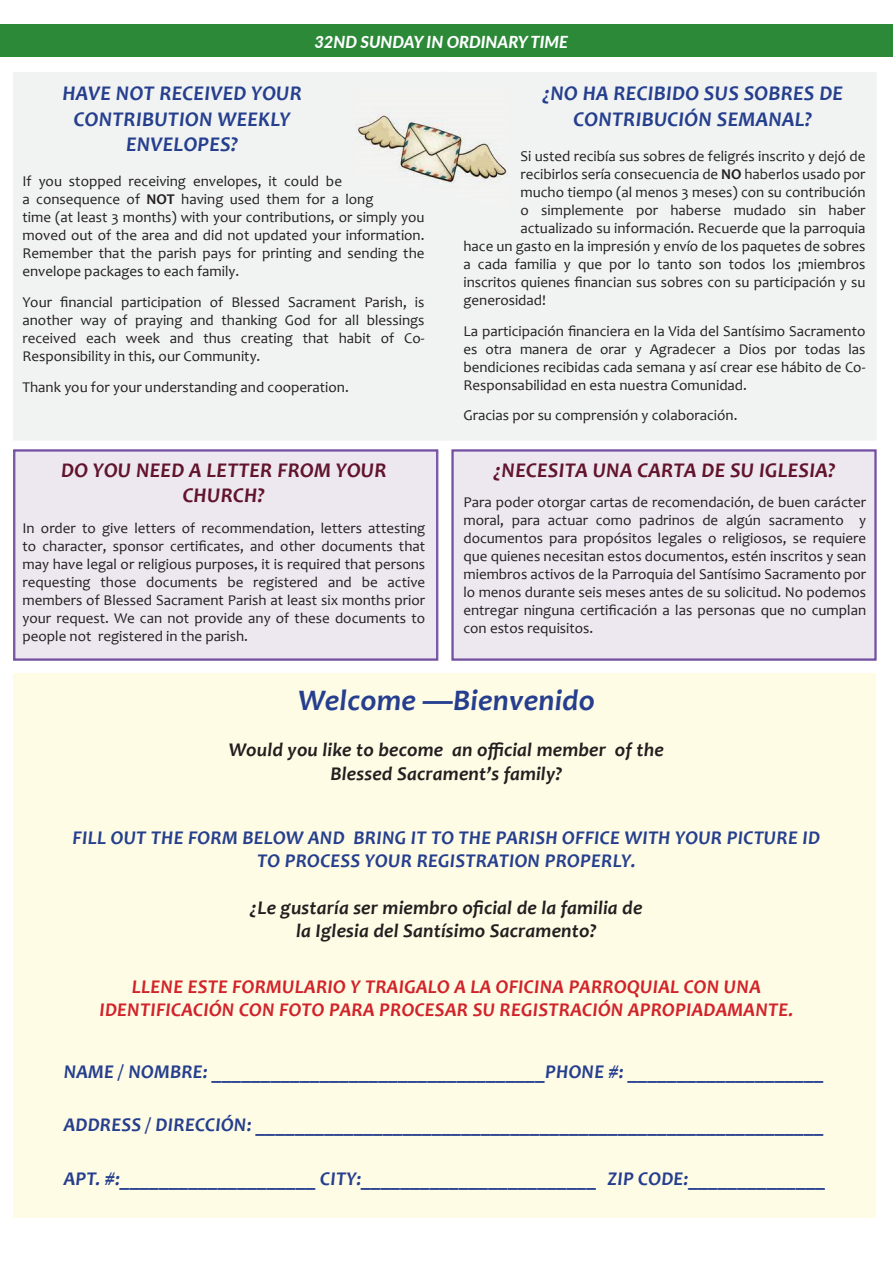
<style>
.page{position:relative;width:893px;height:1263px;background:#fff}
.page>*{position:absolute;margin:0;border:0;box-sizing:border-box;transform-origin:0 0}
.t1{font:italic 700 30px "Candara";letter-spacing:.01em;color:#253f8e}
.t2{font:italic 700 21px/25.2px "Candara";letter-spacing:.01em;color:#253f8e;text-align:center}
.t3{font:italic 700 21px/25.2px "Candara";letter-spacing:.01em;color:#61142b;text-align:center}
.t4{font:italic 700 19.5px/23.4px "Candara";letter-spacing:.01em;color:#253f8e;text-align:center}
.t5{font:italic 700 19.5px/23.4px "Candara";letter-spacing:.01em;color:#231f20;text-align:center}
.t6{font:italic 700 19.5px/23.4px "Candara";letter-spacing:.01em;color:#d1232a;text-align:center}
.t7{font:italic 800 16.5px "Lato";color:#fff}
.t8{font:15px/18px "Candara";color:#231f20;text-align:justify}
.s1{font-weight:700}
</style>
<div class="page">
<div style="left:0;top:24px;width:893px;height:33px;background:#2b8938"></div>
<div style="left:14px;top:673px;width:862px;height:544px;background:#fffce0"></div>
<div style="left:13px;top:72px;width:428px;height:368px;background:#f1f3f2"></div>
<div style="left:13px;top:450px;width:425px;height:210px;background:#ede8f0"></div>
<div style="left:441px;top:72px;width:435px;height:368px;background:#f1f3f2"></div>
<div style="left:455px;top:453px;width:418px;height:204px;background:#ede8f0"></div>
<img style="left:355px;top:89px;width:153px;height:119px">
<p class="t7" style="left:314px;top:29px;width:255px">32ND SUNDAY IN ORDINARY TIME</p>
<h2 class="t2" style="left:62px;top:81px;width:241px">HAVE NOT RECEIVED YOUR<br>CONTRIBUTION WEEKLY<br>ENVELOPES?</h2>
<p class="t8" style="left:22px;top:172px;width:404px;text-align:left">If you stopped receiving envelopes, it could be<br>a consequence of <span class="s1">NOT</span> having used them for a long<br>time (at least 3 months) with your contributions, or simply you moved out of the area and did not updated your information.<br>Remember that the parish pays for printing and sending the envelope packages to each family.</p>
<p class="t8" style="left:22px;top:293px;width:404px">Your financial participation of Blessed Sacrament Parish, is another way of praying and thanking God for all blessings received each week and thus creating that habit of Co-Responsibility in this, our Community.</p>
<p class="t8" style="left:22px;top:377px;width:328px">Thank you for your understanding and cooperation.</p>
<h2 class="t3" style="left:61px;top:457px;width:327px">DO YOU NEED A LETTER FROM YOUR<br>CHURCH?</h2>
<p class="t8" style="left:22px;top:519px;width:404px">In order to give letters of recommendation, letters attesting to character, sponsor certificates, and other documents that may have legal or religious purposes, it is required that persons requesting those documents be registered and be active members of Blessed Sacrament Parish at least six months prior your request. We can not provide any of these documents to people not registered in the parish.</p>
<h2 class="t2" style="left:543px;top:81px;width:302px">¿NO HA RECIBIDO SUS SOBRES DE<br>CONTRIBUCIÓN SEMANAL?</h2>
<p class="t8" style="left:520px;top:147px;width:346px">Si usted recibía sus sobres de feligrés inscrito y dejó de</p>
<p class="t8" style="left:520px;top:165px;width:347px">recibirlos sería consecuencia de <span class="s1">NO</span> haberlos usado por</p>
<p class="t8" style="left:520px;top:183px;width:347px">mucho tiempo (al menos 3 meses) con su contribución</p>
<p class="t8" style="left:520px;top:201px;width:347px">o simplemente por haberse mudado sin haber</p>
<p class="t8" style="left:520px;top:219px;width:347px">actualizado su información. Recuerde que la parroquia</p>
<p class="t8" style="left:463px;top:237px;width:404px">hace un gasto en la impresión y envío de los paquetes de sobres</p>
<p class="t8" style="left:463px;top:255px;width:404px">a cada familia y que por lo tanto son todos los ¡miembros</p>
<p class="t8" style="left:463px;top:273px;width:404px">inscritos quienes financian sus sobres con su participación y su</p>
<p class="t8" style="left:463px;top:291px;width:84px">generosidad!</p>
<p class="t8" style="left:463px;top:322px;width:404px">La participación financiera en la Vida del Santísimo Sacramento es otra manera de orar y Agradecer a Dios por todas las bendiciones recibidas cada semana y así crear ese hábito de Co-Responsabilidad en esta nuestra Comunidad.</p>
<p class="t8" style="left:463px;top:406px;width:276px">Gracias por su comprensión y colaboración.</p>
<h2 class="t3" style="left:494px;top:457px;width:343px">¿NECESITA UNA CARTA DE SU IGLESIA?</h2>
<p class="t8" style="left:463px;top:493px;width:404px">Para poder otorgar cartas de recomendación, de buen carácter moral, para actuar como padrinos de algún sacramento y documentos para propósitos legales o religiosos, se requiere que quienes necesitan estos documentos, estén inscritos y sean miembros activos de la Parroquia del Santísimo Sacramento por lo menos durante seis meses antes de su solicitud. No podemos entregar ninguna certificación a las personas que no cumplan con estos requisitos.</p>
<h1 class="t1" style="left:298px;top:681px;width:298px">Welcome —Bienvenido</h1>
<h3 class="t5" style="left:229px;top:738px;width:437px">Would you like to become an official member of the<br>Blessed Sacrament’s family?</h3>
<h3 class="t4" style="left:73px;top:825px;width:749px">FILL OUT THE FORM BELOW AND BRING IT TO THE PARISH OFFICE WITH YOUR PICTURE ID<br>TO PROCESS YOUR REGISTRATION PROPERLY.</h3>
<h3 class="t5" style="left:250px;top:895px;width:394px">¿Le gustaría ser miembro oficial de la familia de la Iglesia del Santísimo Sacramento?</h3>
<h3 class="t6" style="left:99px;top:974px;width:695px">LLENE ESTE FORMULARIO Y TRAIGALO A LA OFICINA PARROQUIAL CON UNA<br>IDENTIFICACIÓN CON FOTO PARA PROCESAR SU REGISTRACIÓN APROPIADAMANTE.</h3>
<h3 class="t4" style="left:64px;top:1060px;width:761px">NAME / NOMBRE: __________________________________PHONE #: ____________________</h3>
<h3 class="t4" style="left:64px;top:1113px;width:761px">ADDRESS / DIRECCIÓN: __________________________________________________________</h3>
<h3 class="t4" style="left:64px;top:1167px;width:763px">APT. #:____________________ CITY:________________________ ZIP CODE:______________</h3>
</div>
